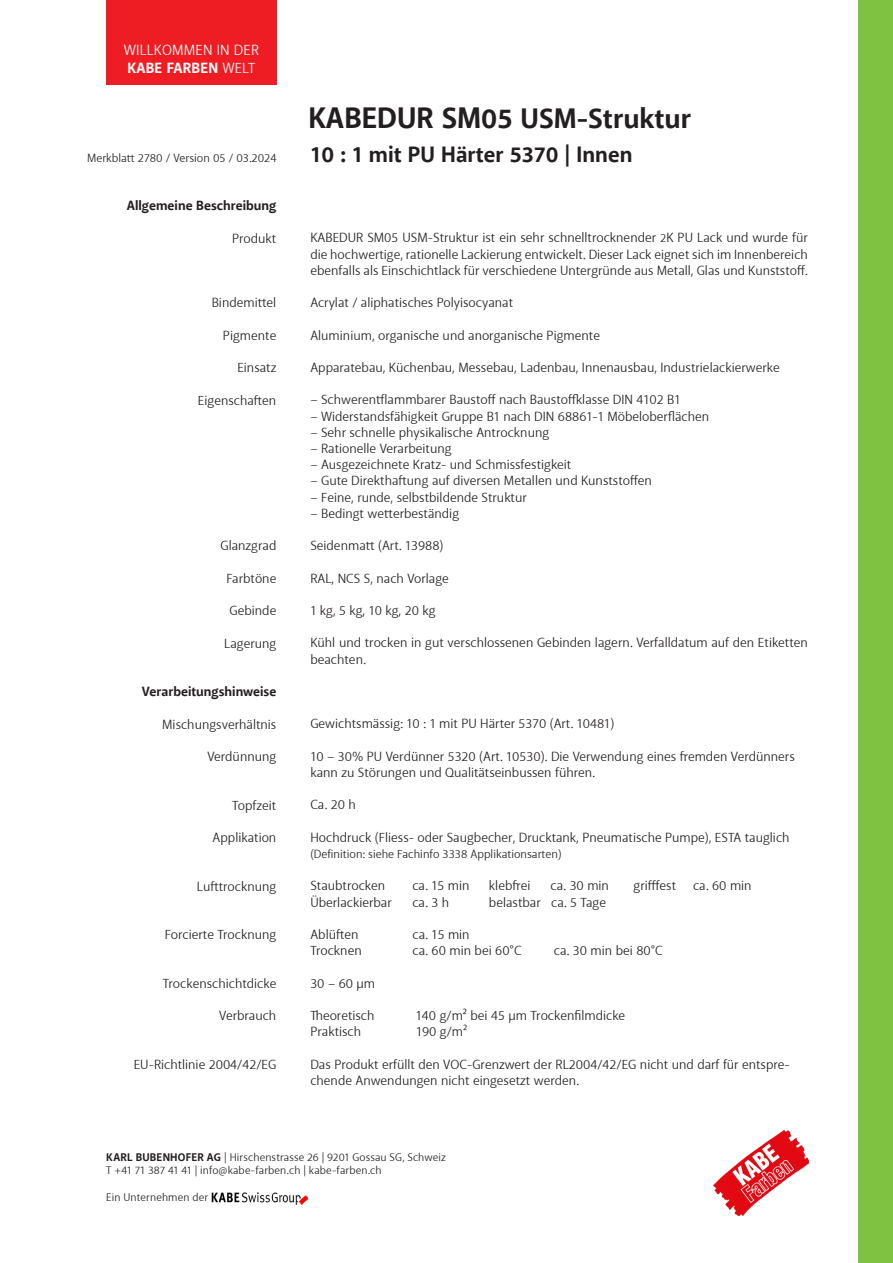
<style>
.page{position:relative;width:893px;height:1263px;background:#fff}
.page>*{position:absolute;margin:0;border:0;box-sizing:border-box;transform-origin:0 0}
.t1{font:700 28.5px "Akagi Pro";color:#231f20}
.t2{font:700 22.5px "Akagi Pro";color:#231f20}
.t3{font:15px/18px "Akagi Pro";letter-spacing:.01em;color:#fff}
.Text{font:13.5px/16.2px "Akagi Pro";color:#231f20}
.Titel{font:700 13.5px "Akagi Pro";color:#231f20}
.Text-2{font:12px "Akagi Pro";color:#231f20}
.t4{font:11.25px/13.5px "Akagi Pro";letter-spacing:.01em;color:#231f20}
.s1{font-weight:700}
.s2{font-size:30px}
.s3{font-size:12px}
</style>
<div class="page">
<img style="left:714px;top:1130px;width:95px;height:85px">
<div style="left:106px;top:0;width:170px;height:85px;background:#ee1d23"></div>
<img style="left:211px;top:1193px;width:97px;height:11px">
<div style="left:859px;top:0;width:34px;height:1263px;background:#7fc241"></div>
<p class="t3" style="left:124px;top:41px;width:137px">WILLKOMMEN IN DER<br><span class="s1">KABE FARBEN</span> WELT</p>
<p class="t1" style="left:308px;top:100px;width:384px"><span class="s2">KABEDUR SM</span>05 USM-Struktur</p>
<p class="Text-2" style="left:87px;top:150px;width:191px">Merkblatt 2780 / Version 05 / 03.2024</p>
<p class="t2" style="left:311px;top:140px;width:323px">10 : 1 mit PU Härter 5370 | Innen</p>
<p class="Titel" style="left:127px;top:197px;width:151px">Allgemeine Beschreibung</p>
<p class="Text" style="left:232px;top:230px;width:46px">Produkt</p>
<p class="Text" style="left:310px;top:230px;width:499px;text-align:justify">KABEDUR SM05 USM-Struktur ist ein sehr schnelltrocknender <span class="s3">2</span>K PU Lack und wurde für die hochwertige, rationelle Lackierung entwickelt. Dieser Lack eignet sich im Innenbereich ebenfalls als Einschichtlack für verschiedene Untergründe aus Metall, Glas und Kunststoff.</p>
<p class="Text" style="left:310px;top:295px;width:204px">Acrylat / aliphatisches Polyisocyanat</p>
<p class="Text" style="left:310px;top:327px;width:291px">Aluminium, organische und anorganische Pigmente</p>
<p class="Text" style="left:310px;top:359px;width:471px">Apparatebau, Küchenbau, Messebau, Ladenbau, Innenausbau, Industrielackierwerke</p>
<p class="Text" style="left:310px;top:392px;width:372px">– Schwerentflammbarer Baustoff nach Baustoffklasse DIN 4102 B1</p>
<p class="Text" style="left:310px;top:408px;width:400px">– Widerstandsfähigkeit Gruppe B1 nach DIN 68861-1 Möbeloberflächen</p>
<p class="Text" style="left:310px;top:424px;width:240px">– Sehr schnelle physikalische Antrocknung</p>
<p class="Text" style="left:310px;top:440px;width:143px">– Rationelle Verarbeitung</p>
<p class="Text" style="left:310px;top:457px;width:263px">– Ausgezeichnete Kratz- und Schmissfestigkeit</p>
<p class="Text" style="left:310px;top:473px;width:343px">– Gute Direkthaftung auf diversen Metallen und Kunststoffen</p>
<p class="Text" style="left:310px;top:489px;width:218px">– Feine, runde, selbstbildende Struktur</p>
<p class="Text" style="left:310px;top:505px;width:150px">– Bedingt wetterbeständig</p>
<p class="Text" style="left:310px;top:538px;width:135px">Seidenmatt (Art. 13988)</p>
<p class="Text" style="left:310px;top:570px;width:140px">RAL, NCS S, nach Vorlage</p>
<p class="Text" style="left:310px;top:602px;width:127px">1 kg, 5 kg, 10 kg, 20 kg</p>
<p class="Text" style="left:310px;top:635px;width:499px">Kühl und trocken in gut verschlossenen Gebinden lagern. Verfalldatum auf den Etiketten beachten.</p>
<p class="Text" style="left:212px;top:295px;width:66px">Bindemittel</p>
<p class="Text" style="left:223px;top:327px;width:55px">Pigmente</p>
<p class="Text" style="left:237px;top:360px;width:41px">Einsatz</p>
<p class="Text" style="left:198px;top:392px;width:80px">Eigenschaften</p>
<p class="Text" style="left:220px;top:538px;width:57px">Glanzgrad</p>
<p class="Text" style="left:226px;top:570px;width:51px">Farbtöne</p>
<p class="Text" style="left:230px;top:603px;width:48px">Gebinde</p>
<p class="Text" style="left:224px;top:635px;width:54px">Lagerung</p>
<p class="Titel" style="left:142px;top:683px;width:136px">Verarbeitungshinweise</p>
<p class="Text" style="left:162px;top:716px;width:116px">Mischungsverhältnis</p>
<p class="Text" style="left:207px;top:748px;width:70px">Verdünnung</p>
<p class="Text" style="left:232px;top:797px;width:46px">Topfzeit</p>
<p class="Text" style="left:213px;top:829px;width:65px">Applikation</p>
<p class="Text" style="left:197px;top:878px;width:81px">Lufttrocknung</p>
<p class="Text" style="left:165px;top:927px;width:113px">Forcierte Trocknung</p>
<p class="Text" style="left:163px;top:975px;width:115px">Trockenschichtdicke</p>
<p class="Text" style="left:219px;top:1008px;width:59px">Verbrauch</p>
<p class="Text" style="left:134px;top:1056px;width:144px">EU-Richtlinie 2004/42/EG</p>
<p class="Text" style="left:310px;top:716px;width:305px">Gewichtsmässig: 10 : 1 mit PU Härter 5370 (Art. 10481)</p>
<p class="Text" style="left:310px;top:748px;width:486px">10 – 30% PU Verdünner 5320 (Art. 10530). Die Verwendung eines fremden Verdünners kann zu Störungen und Qualitätseinbussen führen.</p>
<p class="Text" style="left:310px;top:797px;width:47px">Ca. 20 h</p>
<p class="Text" style="left:310px;top:829px;width:481px">Hochdruck (Fliess- oder Saugbecher, Drucktank, Pneumatische Pumpe), ESTA tauglich</p>
<p class="Text-2" style="left:310px;top:847px;width:253px">(Definition: siehe Fachinfo 3338 Applikationsarten)</p>
<p class="Text" style="left:310px;top:878px;width:76px">Staubtrocken</p>
<p class="Text" style="left:412px;top:878px;width:59px">ca. 15 min</p>
<p class="Text" style="left:489px;top:878px;width:43px">klebfrei</p>
<p class="Text" style="left:551px;top:878px;width:60px">ca. 30 min</p>
<p class="Text" style="left:634px;top:878px;width:44px">grifffest</p>
<p class="Text" style="left:693px;top:878px;width:60px">ca. 60 min</p>
<p class="Text" style="left:310px;top:894px;width:83px">Überlackierbar</p>
<p class="Text" style="left:412px;top:894px;width:38px">ca. 3 h</p>
<p class="Text" style="left:489px;top:894px;width:119px">belastbar ca. 5 Tage</p>
<p class="Text" style="left:310px;top:926px;width:50px">Ablüften</p>
<p class="Text" style="left:413px;top:926px;width:59px">ca. 15 min</p>
<p class="Text" style="left:310px;top:943px;width:53px">Trocknen</p>
<p class="Text" style="left:413px;top:943px;width:111px">ca. 60 min bei 60°C</p>
<p class="Text" style="left:554px;top:943px;width:110px">ca. 30 min bei 80°C</p>
<p class="Text" style="left:310px;top:975px;width:66px">30 – 60 μm</p>
<p class="Text" style="left:310px;top:1007px;width:66px">Theoretisch</p>
<p class="Text" style="left:416px;top:1007px;width:211px">140 g/m² bei 45 μm Trockenfilmdicke</p>
<p class="Text" style="left:310px;top:1024px;width:52px">Praktisch</p>
<p class="Text" style="left:416px;top:1024px;width:53px">190 g/m²</p>
<p class="Text" style="left:310px;top:1056px;width:481px">Das Produkt erfüllt den VOC-Grenzwert der RL2004/42/EG nicht und darf für entspre&shy;chende Anwendungen nicht eingesetzt werden.</p>
<p class="t4" style="left:106px;top:1150px;width:341px"><span class="s1">KARL BUBENHOFER AG</span> | Hirschenstrasse 26 | 9201 Gossau SG, Schweiz<br>T +41 71 387 41 41 | info@kabe-farben.ch | kabe-farben.ch</p>
<p class="t4" style="left:106px;top:1191px;width:103px">Ein Unternehmen der</p>
</div>
